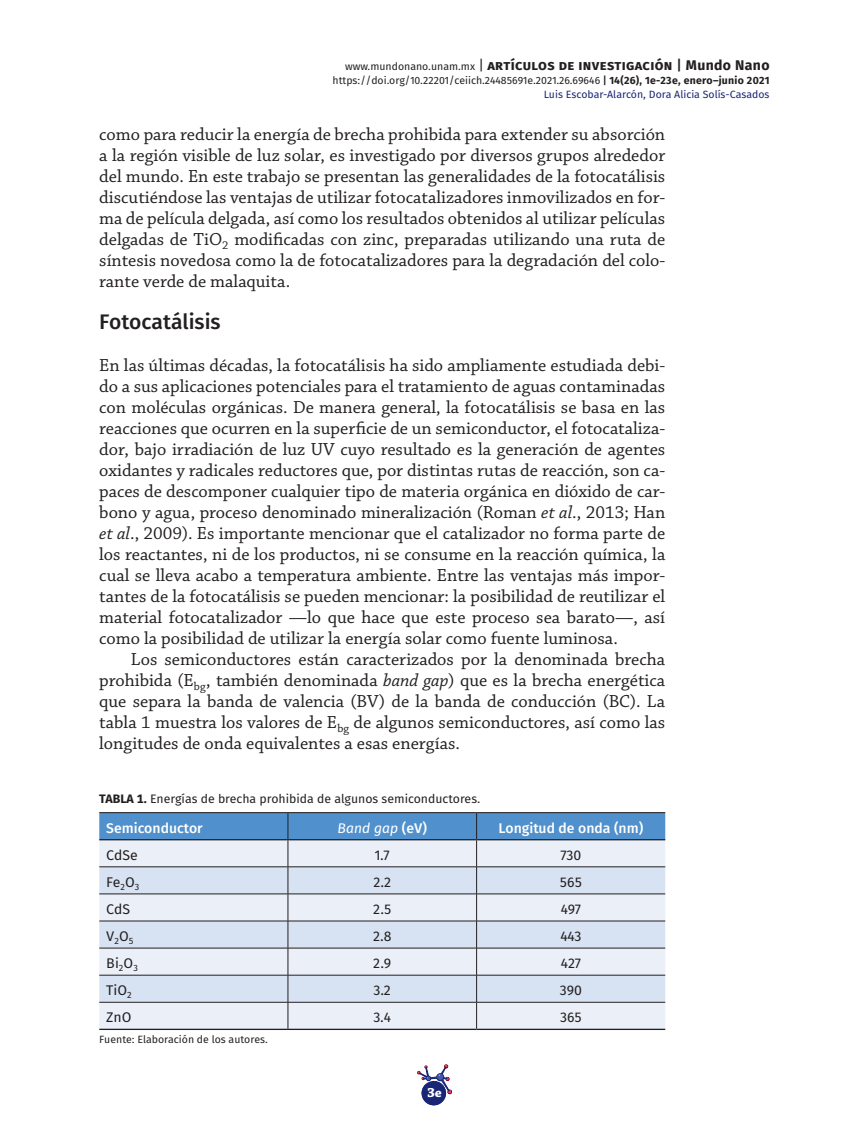
<style>
.page{position:relative;width:844px;height:1141px;background:#fff}
.page>*{position:absolute;margin:0;border:0;box-sizing:border-box;transform-origin:0 0}
.T-2{font:21px "Fira Sans OT Medium";color:#231f20}
.BT_ss{font:18.38px/21px "Chaparral Pro";color:#231f20;text-align:justify}
.Body_Text{font:18.38px/21px "Chaparral Pro";color:#231f20;text-align:justify}
.Tabla{font:14px "Fira Sans OT";color:#231f20}
.t1{font:700 14px "Fira Sans OT";letter-spacing:.025em;color:#231f20}
.Tabla-2{font:14px "Fira Sans OT Medium";color:#fff}
.Tabla-3{font:italic 14px "Fira Sans OT";color:#fff}
.t2{font:700 14px "Chaparral Pro";color:#fff}
.Pie_Figura{font:12.25px "Fira Sans OT";color:#231f20}
.Tabla-4{font:10.5px/14px "Fira Sans OT";color:#231f20;text-align:right}
.s1{font-weight:400;font-size:10.5px}
.s2{font-weight:400}
.s3{font-family:"Fira Sans OT Medium";font-weight:400}
.s4{font-family:"Fira Sans OT Medium"}
.s5{font-weight:700}
.s6{color:#192575}
.s7{font-style:italic}
.s8{font-family:"Fira Sans OT Medium";font-style:normal}
</style>
<div class="page">
<svg style="left:417px;top:1065px;width:34px;height:40px"></svg>
<div style="left:421px;top:1081px;width:25px;height:24px;background:#192575;border-radius:50%"></div>
<svg style="left:99px;top:813px;width:566px;height:216px;background:#cad8e9"></svg>
<hr style="left:99px;top:1029px;width:189px;height:1px;background:#231f20">
<hr style="left:288px;top:1029px;width:188px;height:1px;background:#231f20">
<hr style="left:476px;top:1029px;width:189px;height:1px;background:#231f20">
<hr style="left:99px;top:812px;width:189px;height:1px;background:#231f20">
<hr style="left:288px;top:812px;width:188px;height:1px;background:#231f20">
<hr style="left:476px;top:812px;width:189px;height:1px;background:#231f20">
<hr style="left:99px;top:839px;width:189px;height:1px;background:#231f20">
<hr style="left:288px;top:839px;width:188px;height:1px;background:#231f20">
<hr style="left:476px;top:839px;width:189px;height:1px;background:#231f20">
<p class="t1" style="left:345px;top:55px;width:426px"><span class="s1">www.mundonano.unam.mx</span> <span class="s2">|</span> artículos de investigación <span class="s3">|</span> Mundo Nano</p>
<p class="Tabla-4" style="left:332px;top:74px;width:438px">https://doi.org/10.22201/ceiich.24485691e.2021.26.69646 <span class="s4">|</span> <span class="s5">14(26), 1e-23e, enero–junio 2021<br></span><span class="s6">Luis Escobar-Alarcón, Dora Alicia Solís-Casados</span></p>
<p class="BT_ss" style="left:99px;top:124px;width:567px">como para reducir la energía de brecha prohibida para extender su absorción a la región visible de luz solar, es investigado por diversos grupos alrededor del mundo. En este trabajo se presentan las generalidades de la fotocatálisis discutiéndose las ventajas de utilizar fotocatalizadores inmovilizados en for&shy;ma de película delgada, así como los resultados obtenidos al utilizar películas delgadas de TiO<sub>2</sub> modificadas con zinc, preparadas utilizando una ruta de síntesis novedosa como la de fotocatalizadores para la degradación del colo&shy;rante verde de malaquita.</p>
<p class="T-2" style="left:99px;top:307px;width:123px">Fotocatálisis</p>
<p class="BT_ss" style="left:99px;top:355px;width:567px">En las últimas décadas, la fotocatálisis ha sido ampliamente estudiada debi&shy;do a sus aplicaciones potenciales para el tratamiento de aguas contaminadas con moléculas orgánicas. De manera general, la fotocatálisis se basa en las reacciones que ocurren en la superficie de un semiconductor, el fotocataliza&shy;dor, bajo irradiación de luz UV cuyo resultado es la generación de agentes oxidantes y radicales reductores que, por distintas rutas de reacción, son ca&shy;paces de descomponer cualquier tipo de materia orgánica en dióxido de car&shy;bono y agua, proceso denominado mineralización (Roman <span class="s7">et al</span>., 2013; Han <span class="s7">et al</span>., 2009). Es importante mencionar que el catalizador no forma parte de los reactantes, ni de los productos, ni se consume en la reacción química, la cual se lleva acabo a temperatura ambiente. Entre las ventajas más impor&shy;tantes de la fotocatálisis se pueden mencionar: la posibilidad de reutilizar el material fotocatalizador —lo que hace que este proceso sea barato—, así como la posibilidad de utilizar la energía solar como fuente luminosa.</p>
<p class="Body_Text" style="left:99px;top:649px;width:567px;text-indent:32px">Los semiconductores están caracterizados por la denominada brecha prohibida (E<sub>bg</sub>, también denominada <span class="s7">band gap</span>) que es la brecha energética que separa la banda de valencia (BV) de la banda de conducción (BC). La tabla 1 muestra los valores de E<sub>bg</sub> de algunos semiconductores, así como las longitudes de onda equivalentes a esas energías.</p>
<p class="Pie_Figura" style="left:99px;top:790px;width:382px"><span class="s5">TABLA 1.</span> Energías de brecha prohibida de algunos semiconductores.</p>
<p class="Tabla-2" style="left:106px;top:818px;width:98px">Semiconductor</p>
<p class="Tabla-3" style="left:337px;top:818px;width:91px">Band gap <span class="s8">(eV)</span></p>
<p class="Tabla-2" style="left:498px;top:818px;width:146px">Longitud de onda (nm)</p>
<p class="Tabla" style="left:106px;top:845px;width:33px">CdSe</p>
<p class="Tabla" style="left:374px;top:845px;width:16px">1.7</p>
<p class="Tabla" style="left:560px;top:845px;width:22px">730</p>
<p class="Tabla" style="left:106px;top:872px;width:35px">Fe<sub>2</sub>O<sub>3</sub></p>
<p class="Tabla" style="left:373px;top:872px;width:19px">2.2</p>
<p class="Tabla" style="left:560px;top:872px;width:23px">565</p>
<p class="Tabla" style="left:106px;top:899px;width:25px">CdS</p>
<p class="Tabla" style="left:373px;top:899px;width:20px">2.5</p>
<p class="Tabla" style="left:560px;top:899px;width:22px">497</p>
<p class="Tabla" style="left:106px;top:926px;width:29px">V<sub>2</sub>O<sub>5</sub></p>
<p class="Tabla" style="left:373px;top:926px;width:20px">2.8</p>
<p class="Tabla" style="left:560px;top:926px;width:22px">443</p>
<p class="Tabla" style="left:106px;top:953px;width:33px">Bi<sub>2</sub>O<sub>3</sub></p>
<p class="Tabla" style="left:373px;top:953px;width:20px">2.9</p>
<p class="Tabla" style="left:560px;top:953px;width:22px">427</p>
<p class="Tabla" style="left:106px;top:981px;width:27px">TiO<sub>2</sub></p>
<p class="Tabla" style="left:373px;top:981px;width:19px">3.2</p>
<p class="Tabla" style="left:559px;top:981px;width:24px">390</p>
<p class="Tabla" style="left:106px;top:1008px;width:27px">ZnO</p>
<p class="Tabla" style="left:373px;top:1008px;width:19px">3.4</p>
<p class="Tabla" style="left:560px;top:1008px;width:23px">365</p>
<p class="Tabla-4" style="left:99px;top:1033px;width:170px">Fuente: Elaboración de los autores.</p>
<p class="t2" style="left:427px;top:1085px;width:16px">3e</p>
</div>
